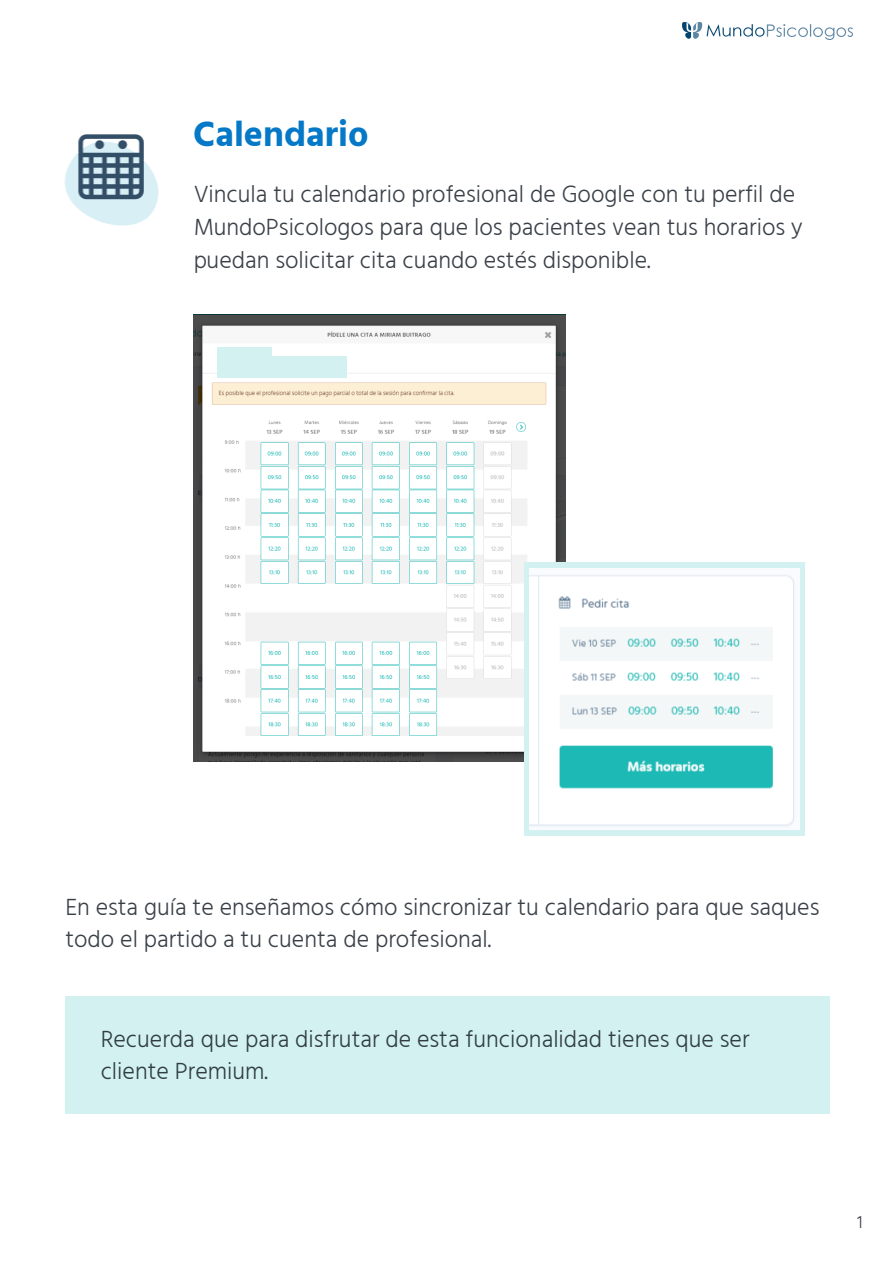
<style>
.page{position:relative;width:894px;height:1264px;background:#fff}
.page>*{position:absolute;margin:0;border:0;box-sizing:border-box;transform-origin:0 0}
.t1{font:700 36px "Hind Vadodara";color:#0579c7}
.t2{font:300 24px/32.7px "Hind Vadodara";color:#09111a}
.t3{font:300 18px "Hind Vadodara";color:#09111a}
</style>
<div class="page">
<img style="left:682px;top:23px;width:170px;height:17px">
<img style="left:64px;top:134px;width:95px;height:92px">
<img style="left:193px;top:314px;width:372px;height:447px">
<img style="left:524px;top:562px;width:280px;height:273px">
<img style="left:529px;top:568px;width:270px;height:261px">
<div style="left:217px;top:357px;width:130px;height:20px;background:#d2f1f0"></div>
<img style="left:217px;top:347px;width:54px;height:9px">
<p class="t1" style="left:193px;top:106px;width:177px">Calendario</p>
<p class="t2" style="left:193px;top:177px;width:610px">Vincula tu calendario profesional de Google con tu perfil de<br>MundoPsicologos para que los pacientes vean tus horarios y puedan solicitar cita cuando estés disponible.</p>
<p class="t2" style="left:65px;top:889px;width:755px">En esta guía te enseñamos cómo sincronizar tu calendario para que saques todo el partido a tu cuenta de profesional.</p>
<p class="t2" style="left:101px;top:1021px;width:650px">Recuerda que para disfrutar de esta funcionalidad tienes que ser cliente Premium.</p>
<p class="t3" style="left:856px;top:1207px;width:7px">1</p>
</div>
